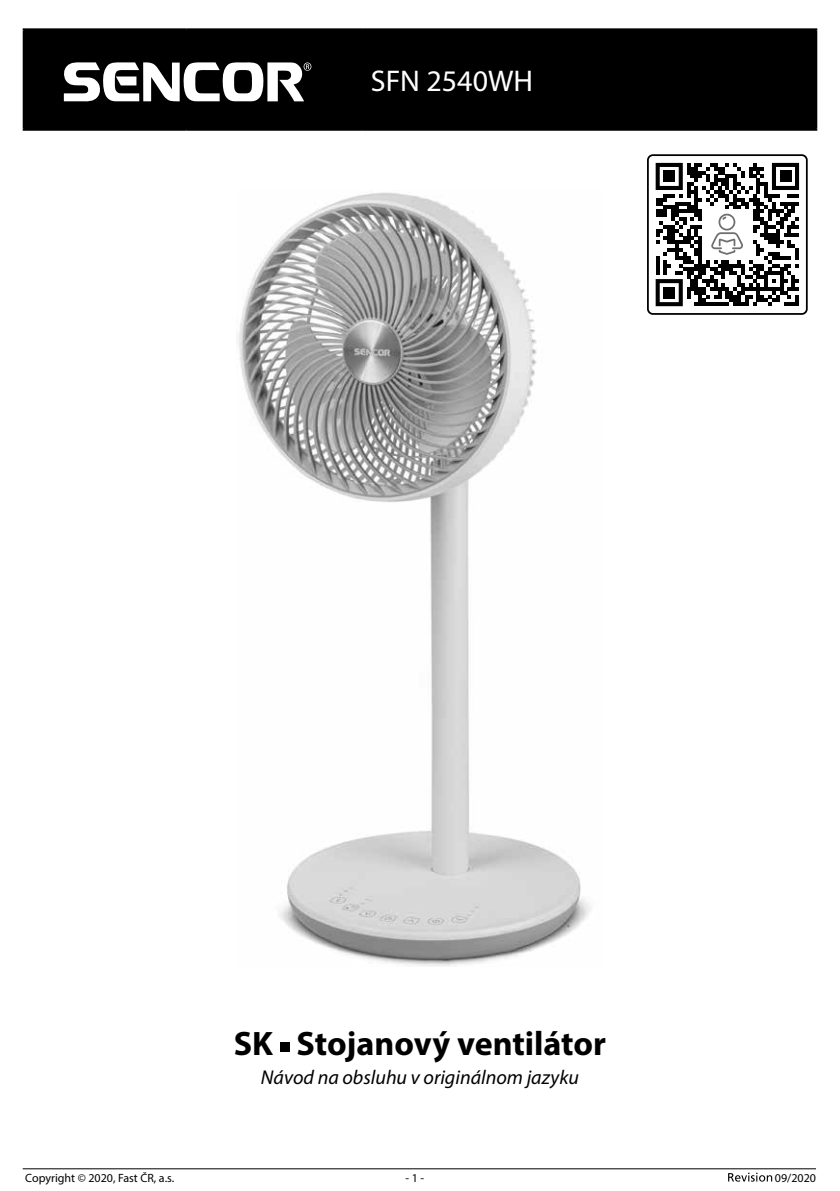
<style>
.page{position:relative;width:840px;height:1191px;background:#fff}
.page>*{position:absolute;margin:0;border:0;box-sizing:border-box;transform-origin:0 0}
.t1{font:700 34px "Myriad Pro";color:#000}
.t2{font:30px "Myriad Pro";color:#fff}
.t3{font:italic 20px "Myriad Pro";color:#000}
.t4{font:12px "Myriad Pro";color:#000}
</style>
<div class="page">
<hr style="left:23px;top:1168px;width:792px;height:1px;background:#000">
<svg style="left:728px;top:1172px;width:43px;height:9px"></svg>
<img style="left:238px;top:192px;width:353px;height:774px">
<div style="left:280px;top:1042px;width:9px;height:9px;background:#000"></div>
<div style="left:25px;top:30px;width:789px;height:99px;background:#000"></div>
<hr style="left:23px;top:28px;width:163px;height:2px;background:#000">
<hr style="left:23px;top:30px;width:2px;height:99px;background:#000">
<hr style="left:186px;top:28px;width:176px;height:2px;background:#000">
<hr style="left:185px;top:30px;width:2px;height:99px;background:#000">
<hr style="left:362px;top:28px;width:454px;height:2px;background:#000">
<hr style="left:361px;top:30px;width:2px;height:99px;background:#000">
<hr style="left:814px;top:30px;width:2px;height:99px;background:#000">
<hr style="left:23px;top:129px;width:163px;height:2px;background:#000">
<hr style="left:186px;top:129px;width:176px;height:2px;background:#000">
<hr style="left:362px;top:129px;width:454px;height:2px;background:#000">
<svg style="left:63px;top:62px;width:248px;height:40px"></svg>
<div style="left:646px;top:154px;width:161px;height:161px;border:2px solid #000;border-radius:5px"></div>
<svg style="left:647px;top:155px;width:159px;height:159px"></svg>
<h2 class="t2" style="left:370px;top:62px;width:164px">SFN 2540WH</h2>
<h1 class="t1" style="left:234px;top:1021px;width:373px">SK Stojanový ventilátor</h1>
<h3 class="t3" style="left:261px;top:1064px;width:319px">Návod na obsluhu v originálnom jazyku</h3>
<p class="t4" style="left:25px;top:1170px;width:150px">Copyright © 2020, Fast ČR, a.s.</p>
<p class="t4" style="left:405px;top:1170px;width:20px">- 1 -</p>
<p class="t4" style="left:774px;top:1170px;width:43px">09/2020</p>
</div>
